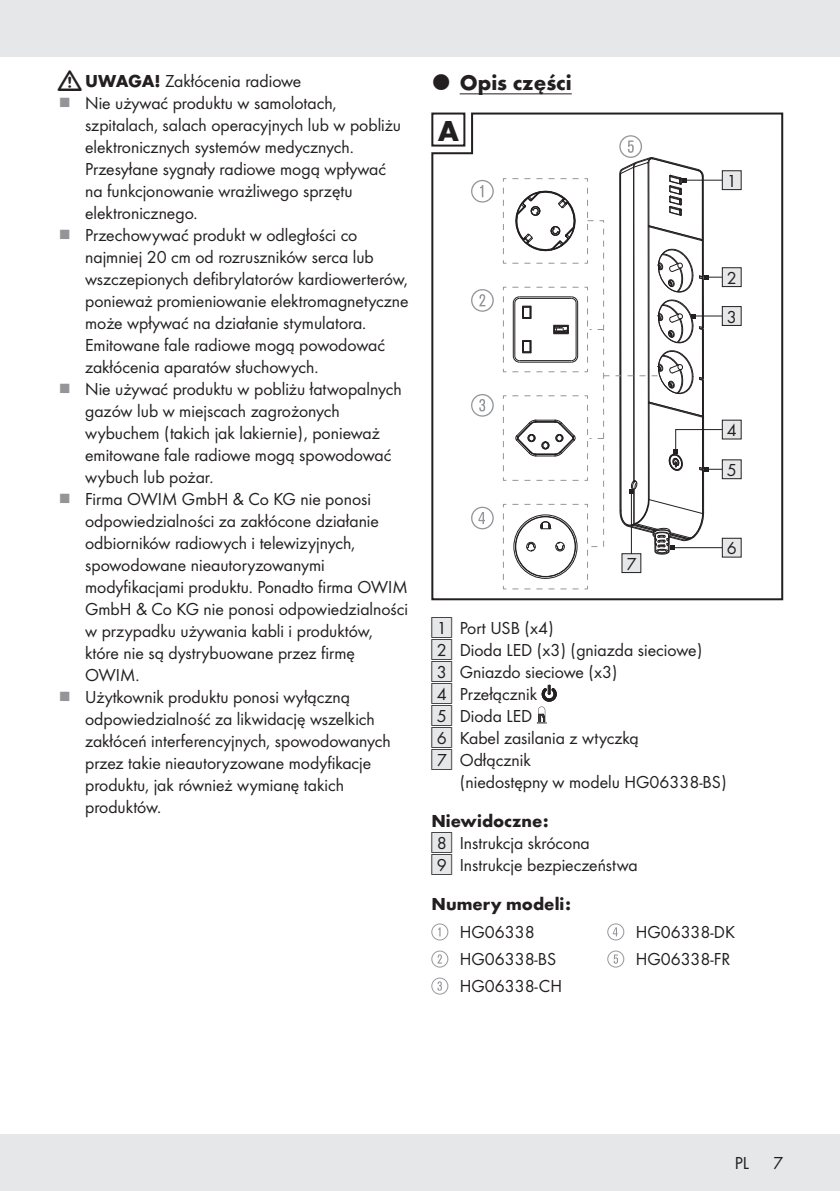
<style>
.page{position:relative;width:840px;height:1191px;background:#fff}
.page>*{position:absolute;margin:0;border:0;box-sizing:border-box;transform-origin:0 0}
.Body{font:700 30px "Futura";color:#231f20}
.t1{font:700 22px "Futura";color:#231f20}
.Indent{font:18px/22px "Futura Boo";color:#231f20}
.Body-2{font:18px "Futura Boo";color:#231f20}
.Headline-03_SB{font:700 18px "Futura";color:#231f20}
.s1{font-family:"Futura";font-weight:700}
.s2{font-family:"IMP Lidl Num Box";font-size:15.8px;color:#e6e7e9}
.s3{font-family:"IMP Lidl Num Box";font-size:15.8px}
</style>
<div class="page">
<div style="left:0;top:1134px;width:839px;height:57px;background:#e6e7e9"></div>
<div style="left:0;top:0;width:839px;height:57px;background:#e6e7e9"></div>
<hr style="left:459px;top:93px;width:112px;height:1px;background:#231f20">
<svg style="left:431px;top:112px;width:352px;height:489px"></svg>
<div style="left:432px;top:114px;width:32px;height:32px;background:#fff"></div>
<div style="left:431px;top:113px;width:34px;height:34px;border:2px solid #231f20"></div>
<svg style="left:471px;top:180px;width:22px;height:23px"></svg>
<svg style="left:470px;top:289px;width:23px;height:23px"></svg>
<svg style="left:470px;top:394px;width:23px;height:23px"></svg>
<svg style="left:470px;top:506px;width:23px;height:23px"></svg>
<div style="left:722px;top:171px;width:18px;height:19px;background:#e6e7e9"></div>
<div style="left:721px;top:170px;width:20px;height:20px;border:1px solid #231f20"></div>
<div style="left:722px;top:268px;width:18px;height:18px;background:#e6e7e9"></div>
<div style="left:721px;top:267px;width:20px;height:20px;border:1px solid #231f20"></div>
<div style="left:722px;top:306px;width:18px;height:19px;background:#e6e7e9"></div>
<div style="left:721px;top:306px;width:20px;height:20px;border:1px solid #231f20"></div>
<div style="left:722px;top:420px;width:18px;height:19px;background:#e6e7e9"></div>
<div style="left:722px;top:460px;width:18px;height:19px;background:#e6e7e9"></div>
<svg style="left:502px;top:135px;width:229px;height:455px"></svg>
<div style="left:722px;top:538px;width:18px;height:19px;background:#e6e7e9"></div>
<div style="left:721px;top:538px;width:20px;height:19px;border:1px solid #231f20"></div>
<svg style="left:536px;top:684px;width:20px;height:39px"></svg>
<svg style="left:431px;top:923px;width:17px;height:17px"></svg>
<svg style="left:607px;top:923px;width:17px;height:17px"></svg>
<svg style="left:431px;top:950px;width:17px;height:17px"></svg>
<svg style="left:607px;top:950px;width:17px;height:17px"></svg>
<svg style="left:431px;top:977px;width:17px;height:17px"></svg>
<p class="Indent" style="left:85px;top:69px;width:218px"><span class="s1">UWAGA!</span> Zakłócenia radiowe</p>
<p class="Indent" style="left:85px;top:91px;width:317px">Nie używać produktu w samolotach, szpitalach, salach operacyjnych lub w pobliżu elektronicznych systemów medycznych.<br>Przesyłane sygnały radiowe mogą wpływać na funkcjonowanie wrażliwego sprzętu elektronicznego.</p>
<p class="Indent" style="left:85px;top:223px;width:325px">Przechowywać produkt w odległości co najmniej 20 cm od rozruszników serca lub wszczepionych defibrylatorów kardiowerterów, ponieważ promieniowanie elektromagnetyczne może wpływać na działanie stymulatora.<br>Emitowane fale radiowe mogą powodować zakłócenia aparatów słuchowych.</p>
<p class="Indent" style="left:85px;top:377px;width:318px">Nie używać produktu w pobliżu łatwopalnych gazów lub w miejscach zagrożonych wybuchem (takich jak lakiernie), ponieważ emitowane fale radiowe mogą spowodować wybuch lub pożar.</p>
<p class="Indent" style="left:85px;top:487px;width:324px">Firma OWIM GmbH &amp; Co KG nie ponosi odpowiedzialności za zakłócone działanie odbiorników radiowych i telewizyjnych, spowodowane nieautoryzowanymi modyfikacjami produktu. Ponadto firma OWIM GmbH &amp; Co KG nie ponosi odpowiedzialności w przypadku używania kabli i produktów, które nie są dystrybuowane przez firmę OWIM.</p>
<p class="Indent" style="left:85px;top:685px;width:307px">Użytkownik produktu ponosi wyłączną odpowiedzialność za likwidację wszelkich zakłóceń interferencyjnych, spowodowanych przez takie nieautoryzowane modyfikacje produktu, jak również wymianę takich produktów.</p>
<p class="t1" style="left:459px;top:66px;width:113px">Opis części</p>
<p class="Body" style="left:437px;top:108px;width:23px">A</p>
<p class="Body-2" style="left:626px;top:551px;width:11px">7</p>
<p class="Body-2" style="left:726px;top:168px;width:11px">1</p>
<p class="Body-2" style="left:726px;top:265px;width:11px">2</p>
<p class="Body-2" style="left:726px;top:304px;width:11px">3</p>
<p class="Body-2" style="left:726px;top:418px;width:11px">4</p>
<p class="Body-2" style="left:726px;top:457px;width:11px">5</p>
<p class="Body-2" style="left:726px;top:536px;width:11px">6</p>
<p class="Indent" style="left:431px;top:615px;width:124px"><span class="s2">[</span><span class="s3">1]</span> Port USB (x4)</p>
<p class="Indent" style="left:431px;top:637px;width:272px"><span class="s2">[</span><span class="s3">2]</span> Dioda LED (x3) (gniazda sieciowe)</p>
<p class="Indent" style="left:431px;top:659px;width:188px"><span class="s2">[</span><span class="s3">3]</span> Gniazdo sieciowe (x3)</p>
<p class="Indent" style="left:431px;top:681px;width:107px"><span class="s2">[</span><span class="s3">4]</span> Przełącznik</p>
<p class="Indent" style="left:431px;top:703px;width:102px"><span class="s2">[</span><span class="s3">5]</span> Dioda LED</p>
<p class="Indent" style="left:431px;top:725px;width:209px"><span class="s2">[</span><span class="s3">6]</span> Kabel zasilania z wtyczką</p>
<p class="Indent" style="left:459px;top:747px;width:268px;text-indent:-28px"><span class="s2">[</span><span class="s3">7]</span> Odłącznik<br>(niedostępny w modelu HG06338‑BS)</p>
<p class="Headline-03_SB" style="left:431px;top:807px;width:119px">Niewidoczne:</p>
<p class="Indent" style="left:431px;top:830px;width:160px"><span class="s2">[</span><span class="s3">8]</span> Instrukcja skrócona</p>
<p class="Indent" style="left:431px;top:852px;width:208px"><span class="s2">[</span><span class="s3">9]</span> Instrukcje bezpieczeństwa</p>
<p class="Headline-03_SB" style="left:431px;top:890px;width:141px">Numery modeli:</p>
<p class="Body-2" style="left:459px;top:919px;width:76px">HG06338</p>
<p class="Body-2" style="left:635px;top:919px;width:101px">HG06338-DK</p>
<p class="Body-2" style="left:459px;top:946px;width:98px">HG06338-BS</p>
<p class="Body-2" style="left:635px;top:946px;width:96px">HG06338-FR</p>
<p class="Body-2" style="left:459px;top:973px;width:104px">HG06338-CH</p>
<p class="Indent" style="left:734px;top:1151px;width:16px">PL</p>
<p class="Indent" style="left:772px;top:1151px;width:11px">7</p>
</div>
